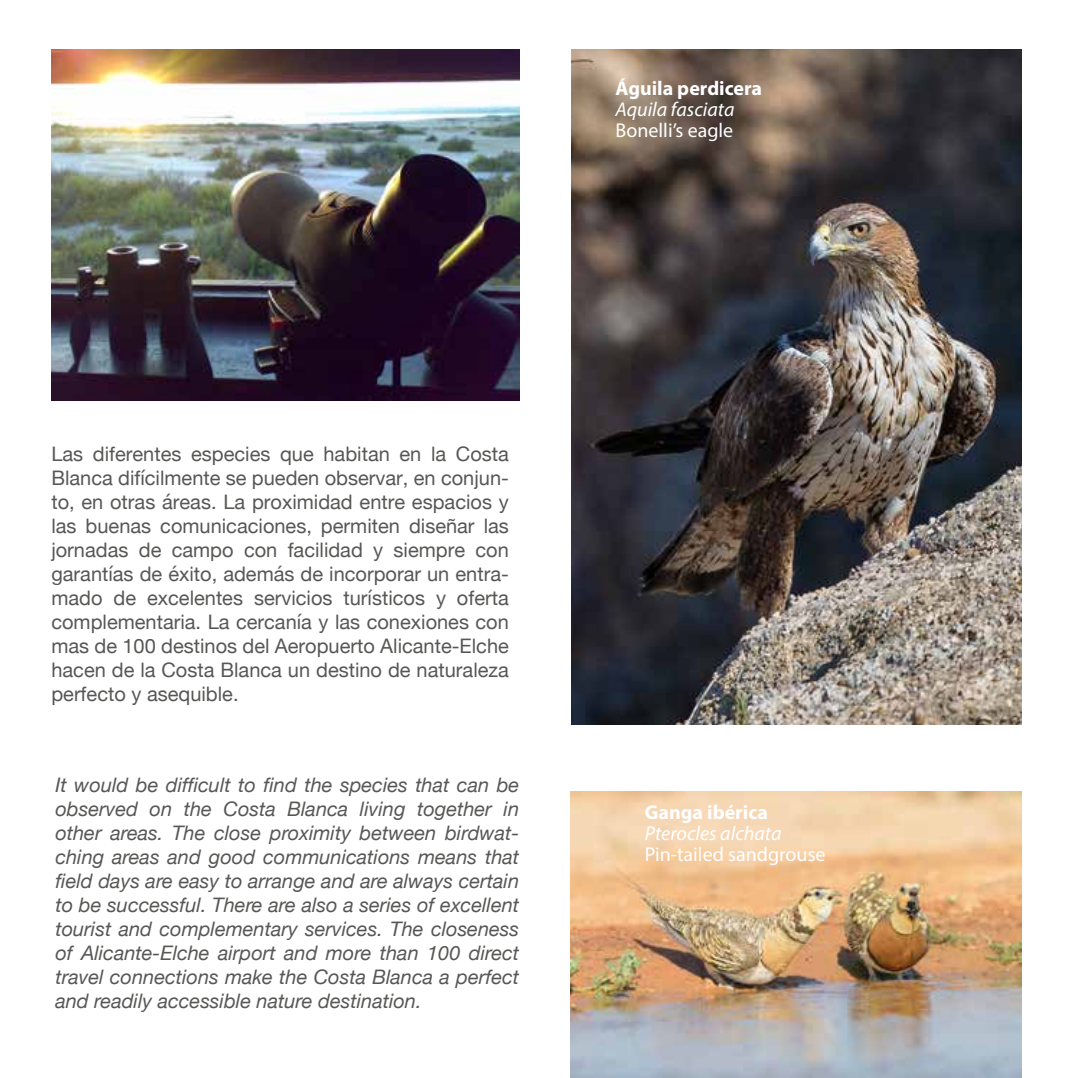
<style>
.page{position:relative;width:1078px;height:1078px;background:#fff}
.page>*{position:absolute;margin:0;border:0;box-sizing:border-box;transform-origin:0 0}
.t1{font:20px/24px "Helvetica Neue";color:#575756;text-align:justify}
.t2{font:italic 20px/24px "Helvetica Neue";color:#575756;text-align:justify}
.t3{font:20px "Myriad Pro";color:#fff}
.t4{font:italic 20px "Myriad Pro";color:#fff}
.t5{font:700 20px "Myriad Pro";color:#fff}
</style>
<div class="page">
<img style="left:571px;top:50px;width:450px;height:674px">
<img style="left:570px;top:791px;width:451px;height:286px">
<img style="left:51px;top:50px;width:468px;height:350px">
<p class="t5" style="left:615px;top:75px;width:148px">Águila perdicera</p>
<p class="t4" style="left:615px;top:97px;width:121px">Aquila fasciata</p>
<p class="t3" style="left:615px;top:118px;width:119px">Bonelli’s eagle</p>
<p class="t1" style="left:51px;top:442px;width:459px">Las diferentes especies que habitan en la Costa Blanca difícilmente se pueden observar, en conjun&shy;to, en otras áreas. La proximidad entre espacios y las buenas comunicaciones, permiten diseñar las jornadas de campo con facilidad y siempre con garantías de éxito, además de incorporar un entra&shy;mado de excelentes servicios turísticos y oferta complementaria. La cercanía y las conexiones con mas de 100 destinos del Aeropuerto Alicante-Elche hacen de la Costa Blanca un destino de naturaleza perfecto y asequible.</p>
<p class="t2" style="left:55px;top:773px;width:465px">It would be difficult to find the species that can be observed on the Costa Blanca living together in other areas. The close proximity between birdwat&shy;ching areas and good communications means that field days are easy to arrange and are always certain to be successful. There are also a series of excellent tourist and complementary services. The closeness of Alicante-Elche airport and more than 100 direct travel connections make the Costa Blanca a perfect and readily accessible nature destination.</p>
<p class="t5" style="left:644px;top:799px;width:125px">Ganga ibérica</p>
<p class="t4" style="left:644px;top:820px;width:138px">Pterocles alchata</p>
<p class="t3" style="left:644px;top:841px;width:182px">Pin-tailed sandgrouse</p>
</div>
